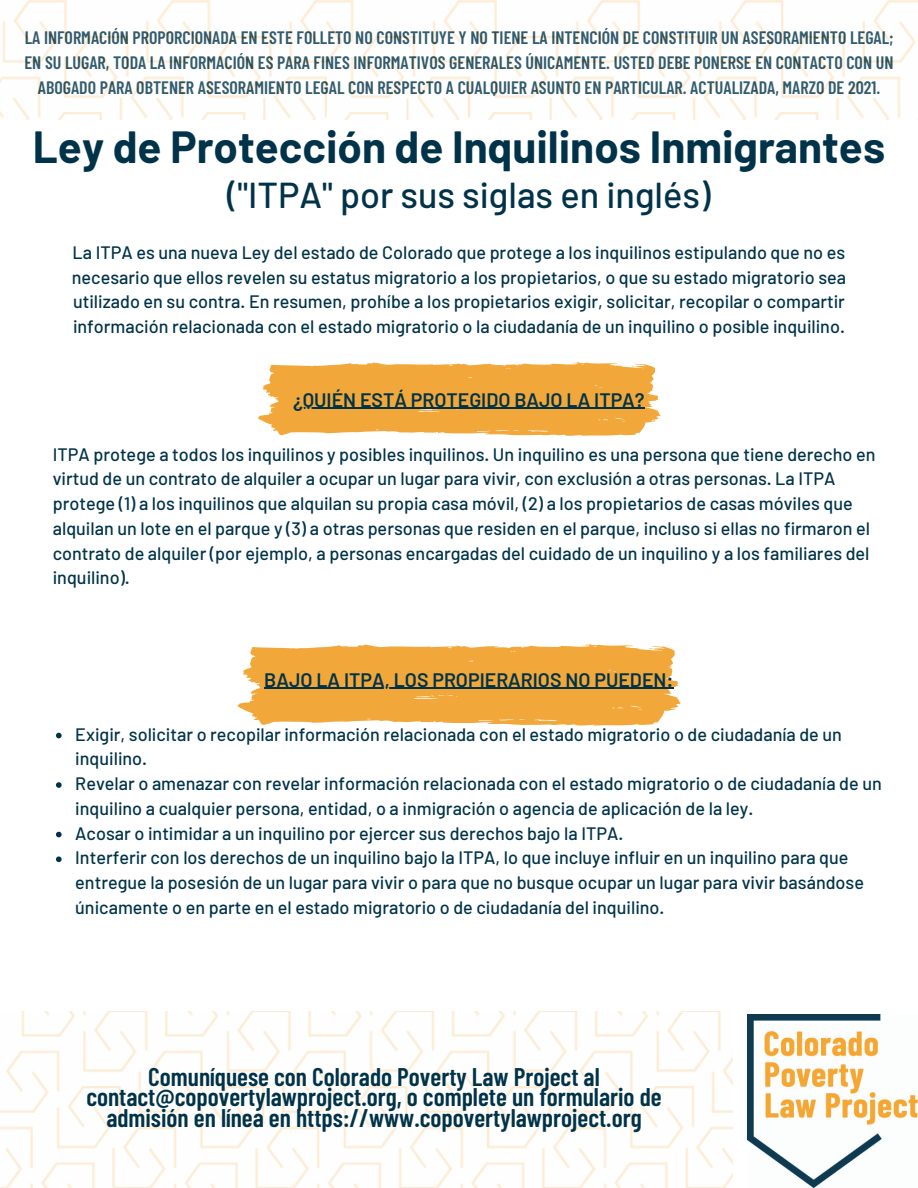
<style>
.page{position:relative;width:918px;height:1188px;background:#fff}
.page>*{position:absolute;margin:0;border:0;box-sizing:border-box;transform-origin:0 0}
.t1{font:700 43.95px "Barlow";color:#003349}
.t2{font:500 36px "Barlow";color:#003349}
.t3{font:600 25.5px/20.2px "Barlow Condensed";color:#003349;text-align:center}
.t4{font:600 19.5px "Barlow";color:#003349}
.t5{font:500 18px/24.8px "Barlow";color:#003349}
.t6{font:600 18px/24.8px "Barlow Condensed";color:#003349;text-align:center}
</style>
<div class="page">
<svg style="left:238px;top:644px;width:443px;height:82px;background:#f0b051"></svg>
<svg style="left:56px;top:733px;width:6px;height:5px"></svg>
<svg style="left:56px;top:782px;width:6px;height:6px"></svg>
<svg style="left:56px;top:832px;width:6px;height:5px"></svg>
<svg style="left:56px;top:856px;width:6px;height:6px"></svg>
<hr style="left:264px;top:688px;width:409px;height:1px;background:#003349">
<img style="left:748px;top:1015px;width:170px;height:173px">
<svg style="left:258px;top:362px;width:403px;height:74px;background:#f0b051"></svg>
<hr style="left:293px;top:408px;width:352px;height:1px;background:#003349">
<img style="left:0;top:1011px;width:732px;height:177px">
<img style="left:0;top:0;width:918px;height:120px">
<p class="t6" style="left:24px;top:25px;width:871px">LA INFORMACIÓN PROPORCIONADA EN ESTE FOLLETO NO CONSTITUYE Y NO TIENE LA INTENCIÓN DE CONSTITUIR UN ASESORAMIENTO LEGAL;<br>EN SU LUGAR, TODA LA INFORMACIÓN ES PARA FINES INFORMATIVOS GENERALES ÚNICAMENTE. USTED DEBE PONERSE EN CONTACTO CON UN<br>ABOGADO PARA OBTENER ASESORAMIENTO LEGAL CON RESPECTO A CUALQUIER ASUNTO EN PARTICULAR. ACTUALIZADA, MARZO DE 2021.</p>
<p class="t1" style="left:33px;top:119px;width:854px">Ley de Protección de Inquilinos Inmigrantes</p>
<p class="t2" style="left:227px;top:172px;width:485px">("ITPA" por sus siglas en inglés)</p>
<p class="t5" style="left:72px;top:239px;width:776px;text-align:justify">La ITPA es una nueva Ley del estado de Colorado que protege a los inquilinos estipulando que no es necesario que ellos revelen su estatus migratorio a los propietarios, o que su estado migratorio sea utilizado en su contra. En resumen, prohíbe a los propietarios exigir, solicitar, recopilar o compartir información relacionada con el estado migratorio o la ciudadanía de un inquilino o posible inquilino.</p>
<p class="t4" style="left:293px;top:387px;width:353px">¿QUIÉN ESTÁ PROTEGIDO BAJO LA ITPA?</p>
<p class="t5" style="left:53px;top:441px;width:824px">ITPA protege a todos los inquilinos y posibles inquilinos. Un inquilino es una persona que tiene derecho en virtud de un contrato de alquiler a ocupar un lugar para vivir, con exclusión a otras personas. La ITPA protege (1) a los inquilinos que alquilan su propia casa móvil, (2) a los propietarios de casas móviles que alquilan un lote en el parque y (3) a otras personas que residen en el parque, incluso si ellas no firmaron el contrato de alquiler (por ejemplo, a personas encargadas del cuidado de un inquilino y a los familiares del inquilino).</p>
<p class="t4" style="left:264px;top:667px;width:411px">BAJO LA ITPA, LOS PROPIERARIOS NO PUEDEN:</p>
<p class="t5" style="left:75px;top:721px;width:768px">Exigir, solicitar o recopilar información relacionada con el estado migratorio o de ciudadanía de un inquilino.</p>
<p class="t5" style="left:75px;top:771px;width:808px">Revelar o amenazar con revelar información relacionada con el estado migratorio o de ciudadanía de un inquilino a cualquier persona, entidad, o a inmigración o agencia de aplicación de la ley.</p>
<p class="t5" style="left:75px;top:820px;width:550px">Acosar o intimidar a un inquilino por ejercer sus derechos bajo la ITPA.</p>
<p class="t5" style="left:75px;top:845px;width:790px">Interferir con los derechos de un inquilino bajo la ITPA, lo que incluye influir en un inquilino para que entregue la posesión de un lugar para vivir o para que no busque ocupar un lugar para vivir basándose únicamente o en parte en el estado migratorio o de ciudadanía del inquilino.</p>
<p class="t3" style="left:86px;top:1066px;width:577px">Comuníquese con Colorado Poverty Law Project al contact@copovertylawproject.org, o complete un formulario de admisión en línea en https://www.copovertylawproject.org</p>
</div>
